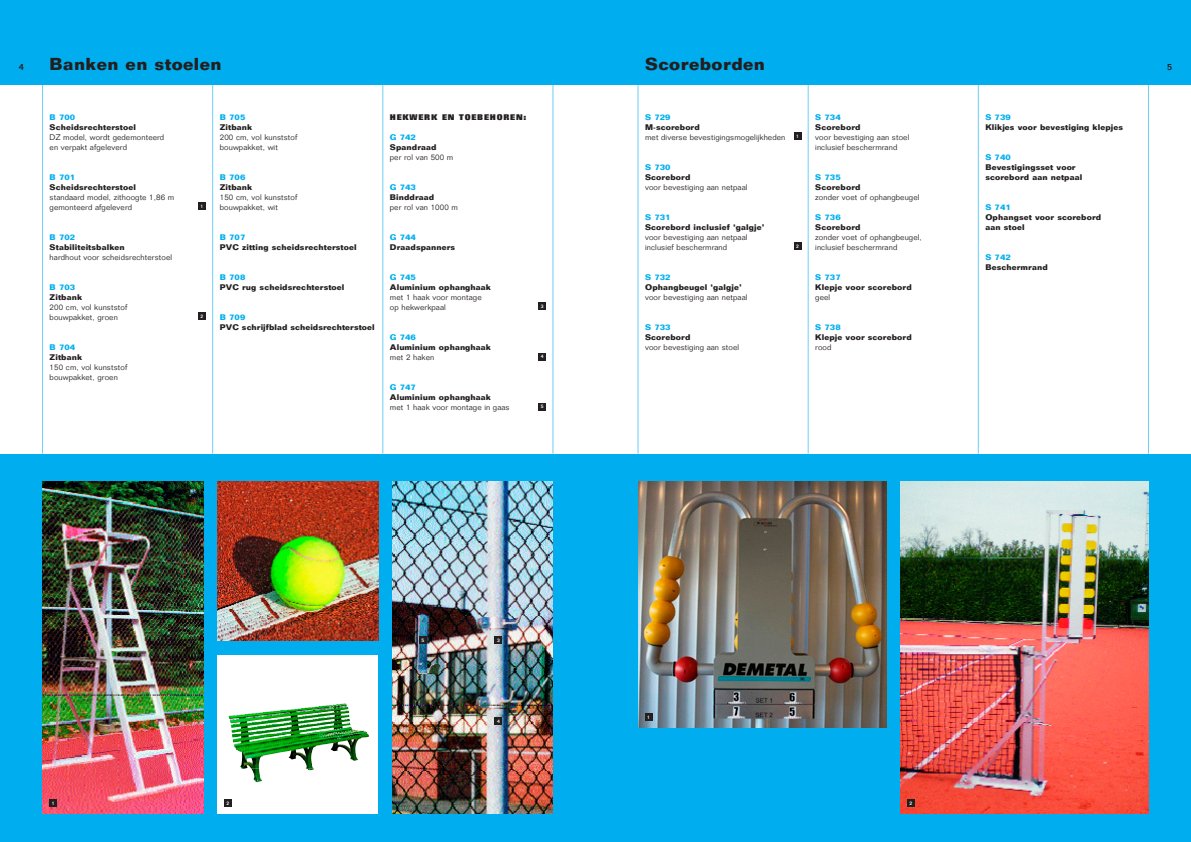
<style>
.page{position:relative;width:1191px;height:842px;background:#fff}
.page>*{position:absolute;margin:0;border:0;box-sizing:border-box;transform-origin:0 0}
.t1{font:700 17px "Folio";letter-spacing:.025em;color:#231f20}
.t2{font:500 9px "Folio";color:#231f20}
.t3{font:300 8px/10px "Folio";letter-spacing:.015em;color:#231f20}
.t4{font:700 8px/10px "Folio";letter-spacing:.015em;color:#231f20}
.t5{font:700 8px "Folio";letter-spacing:.015em;color:#00aeef}
.t6{font:800 8px "Folio";letter-spacing:.1em;color:#231f20}
.t7{font:500 5px "Folio";color:#fff}
</style>
<div class="page">
<div style="left:0;top:0;width:595px;height:842px;background:#00aeef"></div>
<div style="left:595px;top:0;width:596px;height:842px;background:#00aeef"></div>
<div style="left:595px;top:85px;width:596px;height:369px;background:#fff"></div>
<div style="left:0;top:85px;width:595px;height:369px;background:#fff"></div>
<hr style="left:42px;top:85px;width:1px;height:369px;background:#6bcff6">
<hr style="left:212px;top:85px;width:1px;height:369px;background:#6bcff6">
<hr style="left:382px;top:85px;width:1px;height:369px;background:#6bcff6">
<hr style="left:552px;top:85px;width:1px;height:369px;background:#6bcff6">
<hr style="left:637px;top:85px;width:1px;height:369px;background:#6bcff6">
<hr style="left:807px;top:85px;width:1px;height:369px;background:#6bcff6">
<hr style="left:977px;top:85px;width:1px;height:369px;background:#6bcff6">
<hr style="left:1148px;top:85px;width:1px;height:369px;background:#6bcff6">
<img style="left:900px;top:482px;width:248px;height:332px">
<img style="left:638px;top:482px;width:248px;height:245px">
<img style="left:43px;top:482px;width:160px;height:332px">
<img style="left:217px;top:482px;width:161px;height:159px">
<div style="left:217px;top:655px;width:161px;height:159px;background:#fff"></div>
<img style="left:228px;top:703px;width:139px;height:31px">
<img style="left:232px;top:734px;width:134px;height:35px">
<img style="left:251px;top:769px;width:63px;height:13px">
<img style="left:392px;top:482px;width:161px;height:332px">
<div style="left:50px;top:799px;width:7px;height:7px;background:#231f20"></div>
<div style="left:224px;top:799px;width:7px;height:7px;background:#231f20"></div>
<div style="left:495px;top:636px;width:7px;height:8px;background:#231f20"></div>
<div style="left:495px;top:718px;width:7px;height:7px;background:#231f20"></div>
<div style="left:419px;top:636px;width:7px;height:8px;background:#231f20"></div>
<div style="left:645px;top:713px;width:7px;height:7px;background:#231f20"></div>
<div style="left:198px;top:203px;width:8px;height:7px;background:#231f20"></div>
<div style="left:198px;top:313px;width:8px;height:7px;background:#231f20"></div>
<div style="left:539px;top:303px;width:7px;height:7px;background:#231f20"></div>
<div style="left:539px;top:353px;width:7px;height:7px;background:#231f20"></div>
<div style="left:539px;top:403px;width:7px;height:7px;background:#231f20"></div>
<div style="left:794px;top:133px;width:7px;height:7px;background:#231f20"></div>
<div style="left:794px;top:243px;width:7px;height:7px;background:#231f20"></div>
<div style="left:907px;top:799px;width:7px;height:7px;background:#231f20"></div>
<h1 class="t1" style="left:645px;top:53px;width:121px">Scoreborden</h1>
<h1 class="t1" style="left:50px;top:53px;width:173px">Banken en stoelen</h1>
<p class="t2" style="left:19px;top:61px;width:7px">4</p>
<p class="t2" style="left:1167px;top:61px;width:7px">5</p>
<p class="t5" style="left:50px;top:112px;width:27px">B 700</p>
<p class="t4" style="left:50px;top:122px;width:88px">Scheidsrechterstoel</p>
<p class="t3" style="left:50px;top:132px;width:116px">DZ model, wordt gedemonteerd en verpakt afgeleverd</p>
<p class="t5" style="left:50px;top:172px;width:27px">B 701</p>
<p class="t4" style="left:50px;top:182px;width:88px">Scheidsrechterstoel</p>
<p class="t3" style="left:50px;top:192px;width:126px">standaard model, zithoogte 1,86 m gemonteerd afgeleverd</p>
<p class="t5" style="left:50px;top:232px;width:27px">B 702</p>
<p class="t4" style="left:50px;top:242px;width:77px">Stabiliteitsbalken</p>
<p class="t3" style="left:50px;top:252px;width:124px">hardhout voor scheidsrechterstoel</p>
<p class="t5" style="left:50px;top:282px;width:27px">B 703</p>
<p class="t4" style="left:50px;top:292px;width:34px">Zitbank</p>
<p class="t3" style="left:50px;top:302px;width:79px">200 cm, vol kunststof bouwpakket, groen</p>
<p class="t5" style="left:50px;top:342px;width:27px">B 704</p>
<p class="t4" style="left:50px;top:352px;width:34px">Zitbank</p>
<p class="t3" style="left:50px;top:362px;width:79px">150 cm, vol kunststof bouwpakket, groen</p>
<p class="t7" style="left:201px;top:203px;width:4px">1</p>
<p class="t7" style="left:201px;top:313px;width:4px">2</p>
<p class="t5" style="left:220px;top:112px;width:27px">B 705</p>
<p class="t4" style="left:220px;top:122px;width:34px">Zitbank</p>
<p class="t3" style="left:220px;top:132px;width:79px">200 cm, vol kunststof bouwpakket, wit</p>
<p class="t5" style="left:220px;top:172px;width:27px">B 706</p>
<p class="t4" style="left:220px;top:182px;width:34px">Zitbank</p>
<p class="t3" style="left:220px;top:192px;width:79px">150 cm, vol kunststof bouwpakket, wit</p>
<p class="t5" style="left:220px;top:232px;width:27px">B 707</p>
<p class="t4" style="left:220px;top:242px;width:138px">PVC zitting scheidsrechterstoel</p>
<p class="t5" style="left:220px;top:272px;width:27px">B 708</p>
<p class="t4" style="left:220px;top:282px;width:126px">PVC rug scheidsrechterstoel</p>
<p class="t5" style="left:220px;top:312px;width:27px">B 709</p>
<p class="t4" style="left:220px;top:322px;width:156px">PVC schrijfblad scheidsrechterstoel</p>
<p class="t6" style="left:390px;top:113px;width:138px">HEKWERK EN TOEBEHOREN:</p>
<p class="t5" style="left:390px;top:132px;width:28px">G 742</p>
<p class="t4" style="left:390px;top:142px;width:48px">Spandraad</p>
<p class="t3" style="left:390px;top:152px;width:65px">per rol van 500 m</p>
<p class="t5" style="left:390px;top:182px;width:28px">G 743</p>
<p class="t4" style="left:390px;top:192px;width:46px">Binddraad</p>
<p class="t3" style="left:390px;top:202px;width:69px">per rol van 1000 m</p>
<p class="t5" style="left:390px;top:232px;width:28px">G 744</p>
<p class="t4" style="left:390px;top:242px;width:67px">Draadspanners</p>
<p class="t5" style="left:390px;top:272px;width:28px">G 745</p>
<p class="t4" style="left:390px;top:282px;width:103px">Aluminium ophanghaak</p>
<p class="t3" style="left:390px;top:292px;width:93px">met 1 haak voor montage op hekwerkpaal</p>
<p class="t5" style="left:390px;top:332px;width:28px">G 746</p>
<p class="t4" style="left:390px;top:342px;width:103px">Aluminium ophanghaak</p>
<p class="t3" style="left:390px;top:352px;width:46px">met 2 haken</p>
<p class="t5" style="left:390px;top:382px;width:28px">G 747</p>
<p class="t4" style="left:390px;top:392px;width:103px">Aluminium ophanghaak</p>
<p class="t3" style="left:390px;top:402px;width:121px">met 1 haak voor montage in gaas</p>
<p class="t7" style="left:541px;top:303px;width:4px">3</p>
<p class="t7" style="left:541px;top:353px;width:4px">4</p>
<p class="t7" style="left:541px;top:403px;width:4px">5</p>
<p class="t7" style="left:52px;top:800px;width:4px">1</p>
<p class="t7" style="left:227px;top:800px;width:4px">2</p>
<p class="t7" style="left:421px;top:637px;width:4px">5</p>
<p class="t7" style="left:497px;top:637px;width:4px">3</p>
<p class="t7" style="left:497px;top:718px;width:4px">4</p>
<p class="t5" style="left:645px;top:112px;width:27px">S 729</p>
<p class="t4" style="left:645px;top:122px;width:56px">M-scorebord</p>
<p class="t3" style="left:645px;top:132px;width:142px">met diverse bevestigingsmogelijkheden</p>
<p class="t5" style="left:645px;top:162px;width:27px">S 730</p>
<p class="t4" style="left:645px;top:172px;width:47px">Scorebord</p>
<p class="t3" style="left:645px;top:182px;width:104px">voor bevestiging aan netpaal</p>
<p class="t5" style="left:645px;top:212px;width:27px">S 731</p>
<p class="t4" style="left:645px;top:222px;width:121px">Scorebord inclusief ‘galgje’</p>
<p class="t3" style="left:645px;top:232px;width:104px">voor bevestiging aan netpaal inclusief beschermrand</p>
<p class="t5" style="left:645px;top:272px;width:27px">S 732</p>
<p class="t4" style="left:645px;top:282px;width:98px">Ophangbeugel ‘galgje’</p>
<p class="t3" style="left:645px;top:292px;width:104px">voor bevestiging aan netpaal</p>
<p class="t5" style="left:645px;top:322px;width:27px">S 733</p>
<p class="t4" style="left:645px;top:332px;width:47px">Scorebord</p>
<p class="t3" style="left:645px;top:342px;width:96px">voor bevestiging aan stoel</p>
<p class="t7" style="left:796px;top:133px;width:4px">1</p>
<p class="t7" style="left:796px;top:243px;width:4px">2</p>
<p class="t5" style="left:815px;top:112px;width:27px">S 734</p>
<p class="t4" style="left:815px;top:122px;width:47px">Scorebord</p>
<p class="t3" style="left:815px;top:132px;width:96px">voor bevestiging aan stoel inclusief beschermrand</p>
<p class="t5" style="left:815px;top:172px;width:27px">S 735</p>
<p class="t4" style="left:815px;top:182px;width:47px">Scorebord</p>
<p class="t3" style="left:815px;top:192px;width:106px">zonder voet of ophangbeugel</p>
<p class="t5" style="left:815px;top:212px;width:27px">S 736</p>
<p class="t4" style="left:815px;top:222px;width:47px">Scorebord</p>
<p class="t3" style="left:815px;top:232px;width:108px">zonder voet of ophangbeugel, inclusief beschermrand</p>
<p class="t5" style="left:815px;top:272px;width:27px">S 737</p>
<p class="t4" style="left:815px;top:282px;width:98px">Klepje voor scorebord</p>
<p class="t3" style="left:815px;top:292px;width:16px">geel</p>
<p class="t5" style="left:815px;top:322px;width:27px">S 738</p>
<p class="t4" style="left:815px;top:332px;width:98px">Klepje voor scorebord</p>
<p class="t3" style="left:815px;top:342px;width:18px">rood</p>
<p class="t5" style="left:985px;top:112px;width:27px">S 739</p>
<p class="t4" style="left:985px;top:122px;width:139px">Klikjes voor bevestiging klepjes</p>
<p class="t5" style="left:985px;top:152px;width:27px">S 740</p>
<p class="t4" style="left:985px;top:162px;width:98px">Bevestigingsset voor scorebord aan netpaal</p>
<p class="t5" style="left:985px;top:202px;width:27px">S 741</p>
<p class="t4" style="left:985px;top:212px;width:117px">Ophangset voor scorebord aan stoel</p>
<p class="t5" style="left:985px;top:252px;width:27px">S 742</p>
<p class="t4" style="left:985px;top:262px;width:64px">Beschermrand</p>
<p class="t7" style="left:647px;top:714px;width:4px">1</p>
<p class="t7" style="left:909px;top:800px;width:4px">2</p>
</div>
